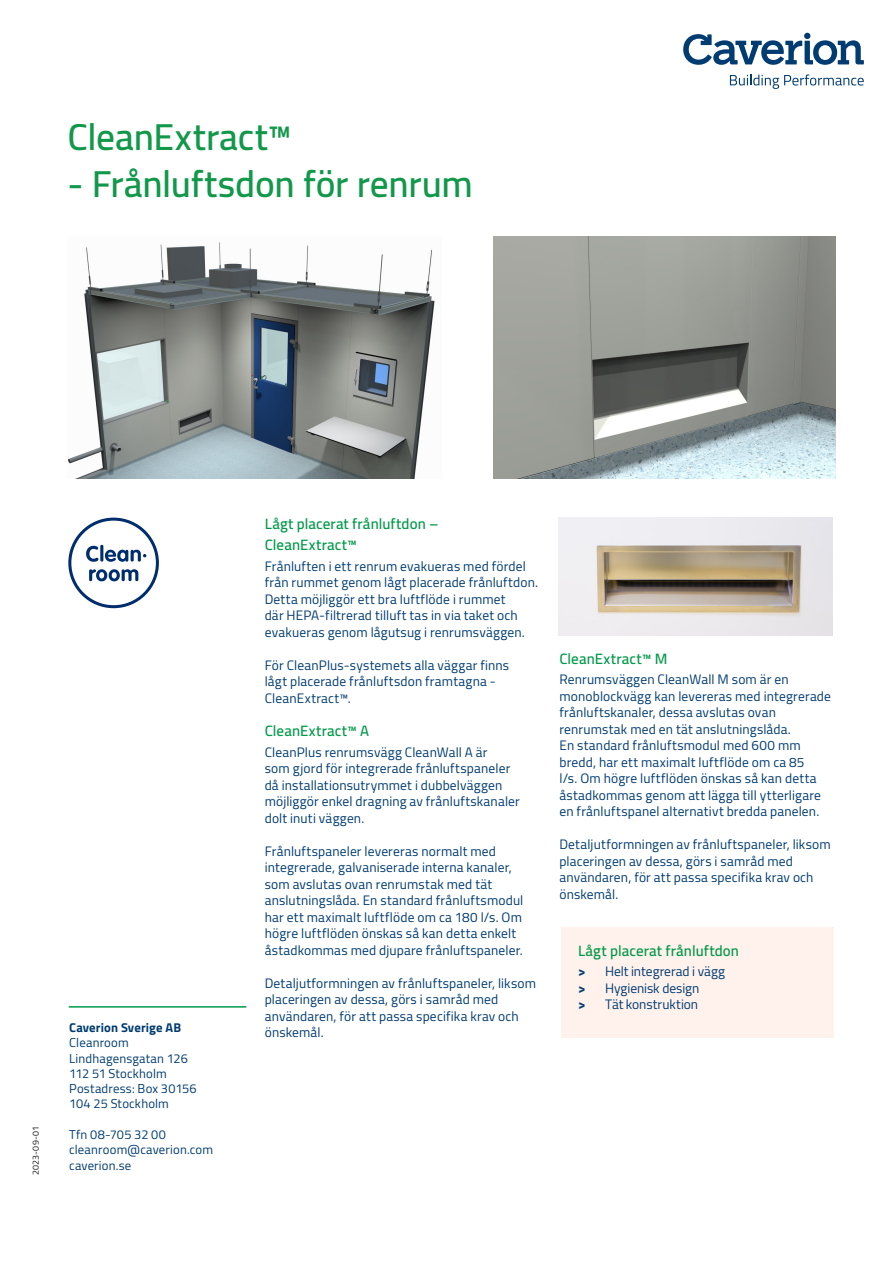
<style>
.page{position:relative;width:893px;height:1263px;background:#fff}
.page>*{position:absolute;margin:0;border:0;box-sizing:border-box;transform-origin:0 0}
.Headline_34_31{font:600 37.5px "Cairo";letter-spacing:-.005em;color:#12984a}
.Body_Text_8_5_10_5_First_line{font:600 15px "Cairo";letter-spacing:.01em;color:#03994a}
.Body_Text_8_5_10_5_First_line-2{font:13.5px/16.5px "Cairo";letter-spacing:.01em;color:#003c72}
.Body_Text_8_5_10_5_First_line-3{font:12.75px "Cairo";letter-spacing:.015em;color:#003c72}
.Body_Text_8_5_10_5_First_line-4{font:700 12.75px "Cairo";letter-spacing:.01em;color:#003c72}
.Brochure_information{font:8.85px "Cairo";letter-spacing:.025em;color:#1a191e}
.s1{font-weight:800}
</style>
<div class="page">
<hr style="left:69px;top:1006px;width:177px;height:2px;background:#03994a">
<svg style="left:730px;top:74px;width:134px;height:15px"></svg>
<svg style="left:683px;top:33px;width:181px;height:32px"></svg>
<div style="left:561px;top:928px;width:272px;height:110px;background:#fff1eb"></div>
<svg style="left:68px;top:518px;width:91px;height:90px"></svg>
<img style="left:68px;top:242px;width:367px;height:237px">
<img style="left:558px;top:518px;width:275px;height:117px">
<img style="left:493px;top:237px;width:342px;height:242px">
<p class="Headline_34_31" style="left:67px;top:105px;width:226px">CleanExtract™</p>
<p class="Headline_34_31" style="left:67px;top:152px;width:407px">- Frånluftsdon för renrum</p>
<p class="Brochure_information" style="left:28px;top:1175px;width:51px;rotate:-90deg">2023-09-01</p>
<p class="Body_Text_8_5_10_5_First_line-4" style="left:69px;top:1017px;width:113px">Caverion Sverige AB</p>
<p class="Body_Text_8_5_10_5_First_line-3" style="left:69px;top:1032px;width:61px">Cleanroom</p>
<p class="Body_Text_8_5_10_5_First_line-3" style="left:69px;top:1047px;width:120px">Lindhagensgatan 126</p>
<p class="Body_Text_8_5_10_5_First_line-3" style="left:69px;top:1063px;width:99px">112 51 Stockholm</p>
<p class="Body_Text_8_5_10_5_First_line-3" style="left:69px;top:1078px;width:129px">Postadress: Box 30156</p>
<p class="Body_Text_8_5_10_5_First_line-3" style="left:69px;top:1093px;width:101px">104 25 Stockholm</p>
<p class="Body_Text_8_5_10_5_First_line-3" style="left:69px;top:1124px;width:98px">Tfn 08-705 32 00</p>
<p class="Body_Text_8_5_10_5_First_line-3" style="left:69px;top:1139px;width:145px">cleanroom@caverion.com</p>
<p class="Body_Text_8_5_10_5_First_line-3" style="left:69px;top:1154px;width:64px">caverion.se</p>
<p class="Body_Text_8_5_10_5_First_line" style="left:265px;top:511px;width:175px">Lågt placerat frånluftdon –</p>
<p class="Body_Text_8_5_10_5_First_line" style="left:265px;top:532px;width:94px">CleanExtract™</p>
<p class="Body_Text_8_5_10_5_First_line-2" style="left:265px;top:558px;width:275px">Frånluften i ett renrum evakueras med fördel från rummet genom lågt placerade frånluftdon.<br>Detta möjliggör ett bra luftflöde i rummet<br>där HEPA-filtrerad tilluft tas in via taket och evakueras genom lågutsug i renrumsväggen.</p>
<p class="Body_Text_8_5_10_5_First_line-2" style="left:265px;top:657px;width:246px">För CleanPlus-systemets alla väggar finns lågt placerade frånluftsdon framtagna -<br>CleanExtract™.</p>
<p class="Body_Text_8_5_10_5_First_line" style="left:265px;top:718px;width:106px">CleanExtract™ A</p>
<p class="Body_Text_8_5_10_5_First_line-2" style="left:265px;top:743px;width:257px">CleanPlus renrumsvägg CleanWall A är<br>som gjord för integrerade frånluftspaneler då installationsutrymmet i dubbelväggen möjliggör enkel dragning av frånluftskanaler dolt inuti väggen.</p>
<p class="Body_Text_8_5_10_5_First_line-2" style="left:265px;top:842px;width:260px">Frånluftspaneler levereras normalt med integrerade, galvaniserade interna kanaler, som avslutas ovan renrumstak med tät anslutningslåda. En standard frånluftsmodul har ett maximalt luftflöde om ca 180 l/s. Om högre luftflöden önskas så kan detta enkelt åstadkommas med djupare frånluftspaneler.</p>
<p class="Body_Text_8_5_10_5_First_line-2" style="left:265px;top:974px;width:273px">Detaljutformningen av frånluftspaneler, liksom placeringen av dessa, görs i samråd med användaren, för att passa specifika krav och önskemål.</p>
<p class="Body_Text_8_5_10_5_First_line" style="left:559px;top:646px;width:110px">CleanExtract™ M</p>
<p class="Body_Text_8_5_10_5_First_line-2" style="left:559px;top:671px;width:273px">Renrumsväggen CleanWall M som är en monoblockvägg kan levereras med integrerade frånluftskanaler, dessa avslutas ovan renrumstak med en tät anslutningslåda.<br>En standard frånluftsmodul med 600 mm bredd, har ett maximalt luftflöde om ca 85<br>l/s. Om högre luftflöden önskas så kan detta åstadkommas genom att lägga till ytterligare en frånluftspanel alternativt bredda panelen.</p>
<p class="Body_Text_8_5_10_5_First_line-2" style="left:559px;top:836px;width:273px">Detaljutformningen av frånluftspaneler, liksom placeringen av dessa, görs i samråd med användaren, för att passa specifika krav och önskemål.</p>
<p class="Body_Text_8_5_10_5_First_line" style="left:578px;top:938px;width:163px">Lågt placerat frånluftdon</p>
<p class="Body_Text_8_5_10_5_First_line-2" style="left:578px;top:963px;width:149px"><span class="s1">&gt;</span> Helt integrerad i vägg</p>
<p class="Body_Text_8_5_10_5_First_line-2" style="left:578px;top:979px;width:123px"><span class="s1">&gt;</span> Hygienisk design</p>
<p class="Body_Text_8_5_10_5_First_line-2" style="left:578px;top:996px;width:122px"><span class="s1">&gt;</span> Tät konstruktion</p>
</div>
